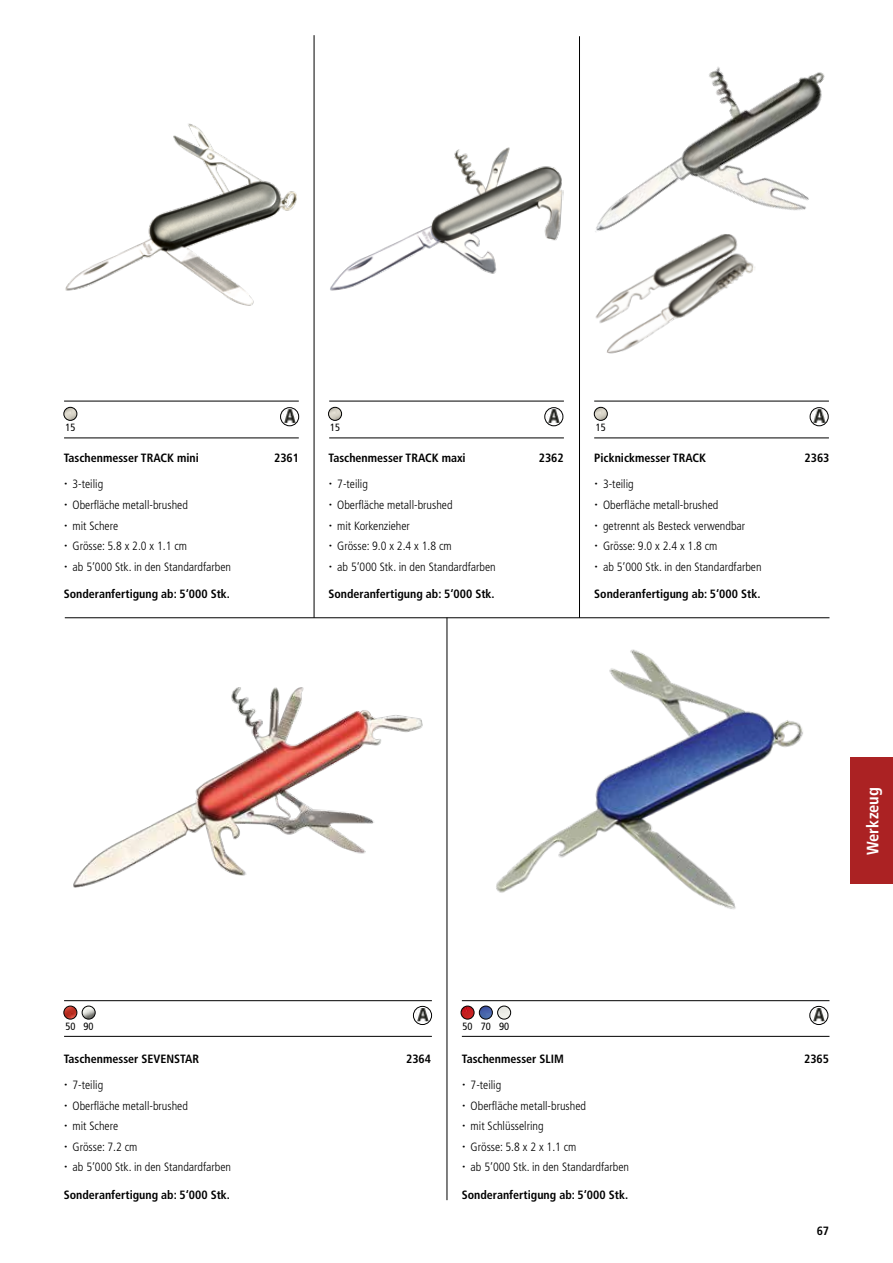
<style>
.page{position:relative;width:893px;height:1263px;background:#fff}
.page>*{position:absolute;margin:0;border:0;box-sizing:border-box;transform-origin:0 0}
.t1{font:700 condensed 16.5px "Frutiger LT Std";color:#fff}
.t2{font:300 condensed 12px/20.5px "Frutiger LT Std";color:#000}
.t3{font:700 condensed 12px "Frutiger LT Std";color:#000}
.t4{font:condensed 10.5px "Frutiger LT Std";color:#000}
.s1{font-family:"Proxima Nova";font-weight:400;font-stretch:normal;font-size:18px}
</style>
<div class="page">
<hr style="left:64px;top:438px;width:235px;height:1px;background:#000">
<hr style="left:329px;top:438px;width:235px;height:1px;background:#000">
<hr style="left:594px;top:438px;width:235px;height:1px;background:#000">
<hr style="left:64px;top:401px;width:235px;height:1px;background:#000">
<hr style="left:329px;top:401px;width:235px;height:1px;background:#000">
<hr style="left:594px;top:401px;width:235px;height:1px;background:#000">
<hr style="left:314px;top:35px;width:1px;height:583px;background:#000">
<hr style="left:579px;top:36px;width:1px;height:582px;background:#000">
<hr style="left:65px;top:617px;width:764px;height:1px;background:#000">
<hr style="left:64px;top:1000px;width:368px;height:1px;background:#000">
<hr style="left:64px;top:1036px;width:368px;height:1px;background:#000">
<hr style="left:462px;top:1000px;width:367px;height:1px;background:#000">
<hr style="left:462px;top:1036px;width:367px;height:1px;background:#000">
<hr style="left:447px;top:618px;width:1px;height:582px;background:#000">
<div style="left:850px;top:758px;width:43px;height:126px;background:#ab2223"></div>
<img style="left:65px;top:123px;width:232px;height:183px">
<img style="left:330px;top:147px;width:233px;height:144px">
<img style="left:595px;top:246px;width:160px;height:108px">
<img style="left:73px;top:687px;width:350px;height:201px">
<img style="left:496px;top:649px;width:307px;height:261px">
<img style="left:595px;top:67px;width:230px;height:179px">
<svg style="left:64px;top:407px;width:13px;height:13px"></svg>
<div style="left:64px;top:407px;width:13px;height:13px;border:1px solid #000;border-radius:50%"></div>
<svg style="left:64px;top:1006px;width:31px;height:13px"></svg>
<div style="left:82px;top:1006px;width:13px;height:13px;border:1px solid #000;border-radius:50%"></div>
<svg style="left:461px;top:1006px;width:31px;height:13px"></svg>
<div style="left:479px;top:1006px;width:13px;height:13px;border:1px solid #000;border-radius:50%"></div>
<svg style="left:498px;top:1006px;width:13px;height:13px"></svg>
<div style="left:498px;top:1006px;width:13px;height:13px;border:1px solid #000;border-radius:50%"></div>
<svg style="left:329px;top:407px;width:13px;height:13px"></svg>
<div style="left:328px;top:407px;width:14px;height:13px;border:1px solid #000;border-radius:50%"></div>
<svg style="left:594px;top:407px;width:13px;height:13px"></svg>
<div style="left:594px;top:407px;width:13px;height:13px;border:1px solid #000;border-radius:50%"></div>
<img style="left:812px;top:409px;width:14px;height:14px">
<div style="left:810px;top:407px;width:19px;height:19px;border:1px solid #000;border-radius:50%"></div>
<img style="left:546px;top:409px;width:15px;height:14px">
<div style="left:544px;top:407px;width:19px;height:19px;border:1px solid #000;border-radius:50%"></div>
<img style="left:811px;top:1008px;width:15px;height:14px">
<div style="left:809px;top:1006px;width:19px;height:19px;border:1px solid #000;border-radius:50%"></div>
<img style="left:282px;top:409px;width:14px;height:14px">
<div style="left:280px;top:407px;width:19px;height:19px;border:1px solid #000;border-radius:50%"></div>
<img style="left:415px;top:1008px;width:14px;height:14px">
<div style="left:413px;top:1006px;width:19px;height:19px;border:1px solid #000;border-radius:50%"></div>
<p class="t4" style="left:65px;top:421px;width:12px">15</p>
<p class="t3" style="left:64px;top:451px;width:137px">Taschenmesser TRACK mini</p>
<p class="t3" style="left:274px;top:451px;width:26px">2361</p>
<p class="t2" style="left:64px;top:474px;width:169px"><span class="s1">·</span> 3-teilig<br><span class="s1">·</span> Oberfläche metall-brushed<br><span class="s1">·</span> mit Schere<br><span class="s1">·</span> Grösse: 5.8 x 2.0 x 1.1 cm<br><span class="s1">·</span> ab 5‘000 Stk. in den Standardfarben</p>
<p class="t3" style="left:64px;top:587px;width:168px">Sonderanfertigung ab: 5‘000 Stk.</p>
<p class="t4" style="left:330px;top:421px;width:12px">15</p>
<p class="t4" style="left:596px;top:421px;width:12px">15</p>
<p class="t3" style="left:328px;top:451px;width:139px">Taschenmesser TRACK maxi</p>
<p class="t3" style="left:539px;top:451px;width:26px">2362</p>
<p class="t2" style="left:328px;top:474px;width:169px"><span class="s1">·</span> 7-teilig<br><span class="s1">·</span> Oberfläche metall-brushed<br><span class="s1">·</span> mit Korkenzieher<br><span class="s1">·</span> Grösse: 9.0 x 2.4 x 1.8 cm<br><span class="s1">·</span> ab 5‘000 Stk. in den Standardfarben</p>
<p class="t3" style="left:328px;top:587px;width:168px">Sonderanfertigung ab: 5‘000 Stk.</p>
<p class="t3" style="left:594px;top:451px;width:113px">Picknickmesser TRACK</p>
<p class="t3" style="left:804px;top:451px;width:26px">2363</p>
<p class="t2" style="left:594px;top:474px;width:169px"><span class="s1">·</span> 3-teilig<br><span class="s1">·</span> Oberfläche metall-brushed<br><span class="s1">·</span> getrennt als Besteck verwendbar<br><span class="s1">·</span> Grösse: 9.0 x 2.4 x 1.8 cm<br><span class="s1">·</span> ab 5‘000 Stk. in den Standardfarben</p>
<p class="t3" style="left:594px;top:587px;width:168px">Sonderanfertigung ab: 5‘000 Stk.</p>
<h1 class="t1" style="left:863px;top:855px;width:69px;rotate:-90deg">Werkzeug</h1>
<p class="t4" style="left:65px;top:1020px;width:30px">50 90</p>
<p class="t4" style="left:462px;top:1020px;width:48px">50 70 90</p>
<p class="t3" style="left:64px;top:1051px;width:137px">Taschenmesser SEVENSTAR</p>
<p class="t3" style="left:406px;top:1051px;width:26px">2364</p>
<p class="t2" style="left:64px;top:1075px;width:169px"><span class="s1">·</span> 7-teilig<br><span class="s1">·</span> Oberfläche metall-brushed<br><span class="s1">·</span> mit Schere<br><span class="s1">·</span> Grösse: 7.2 cm<br><span class="s1">·</span> ab 5‘000 Stk. in den Standardfarben</p>
<p class="t3" style="left:64px;top:1188px;width:168px">Sonderanfertigung ab: 5‘000 Stk.</p>
<p class="t3" style="left:462px;top:1051px;width:104px">Taschenmesser SLIM</p>
<p class="t3" style="left:804px;top:1051px;width:26px">2365</p>
<p class="t2" style="left:462px;top:1075px;width:169px"><span class="s1">·</span> 7-teilig<br><span class="s1">·</span> Oberfläche metall-brushed<br><span class="s1">·</span> mit Schlüsselring<br><span class="s1">·</span> Grösse: 5.8 x 2 x 1.1 cm<br><span class="s1">·</span> ab 5‘000 Stk. in den Standardfarben</p>
<p class="t3" style="left:462px;top:1188px;width:168px">Sonderanfertigung ab: 5‘000 Stk.</p>
<p class="t3" style="left:817px;top:1224px;width:14px">67</p>
</div>
